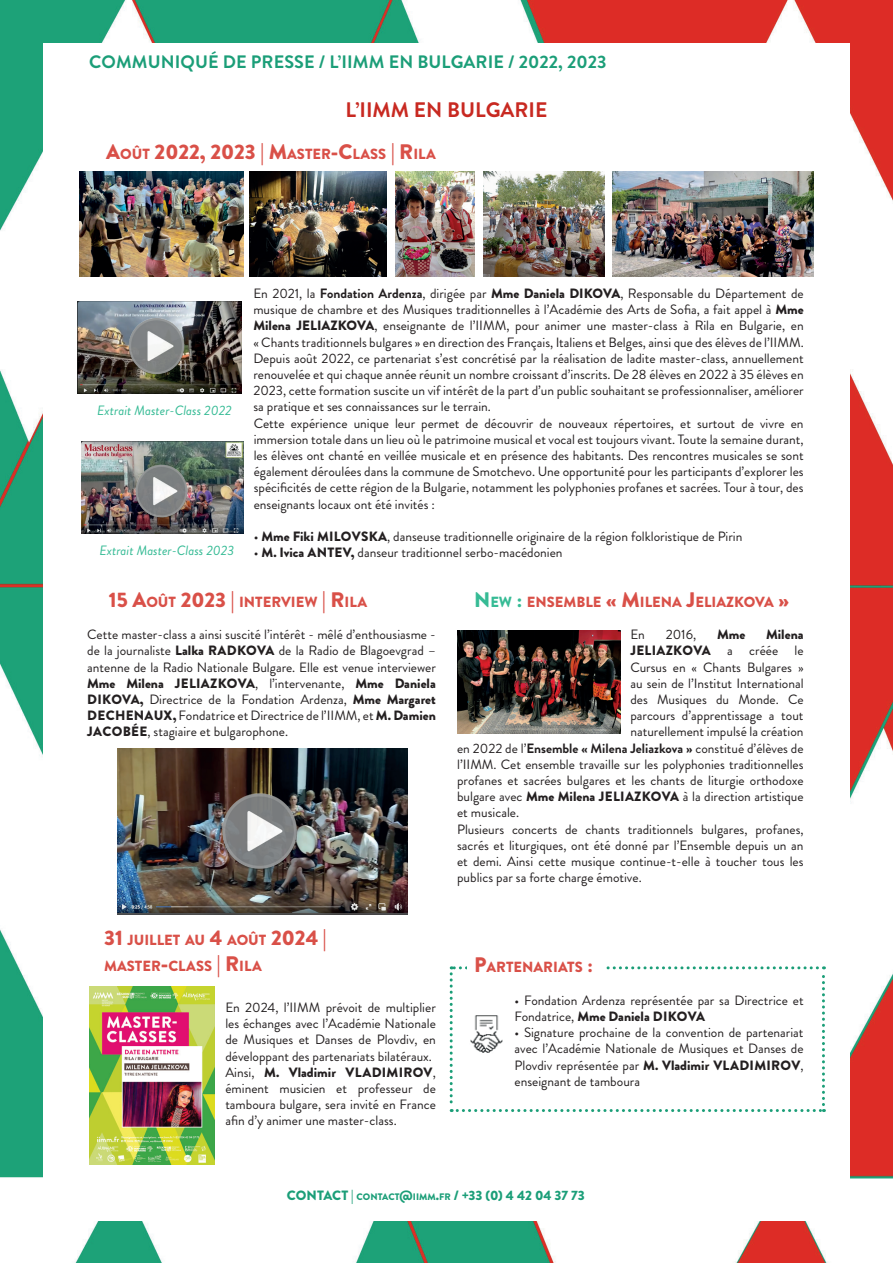
<style>
.page{position:relative;width:893px;height:1263px;background:#fff}
.page>*{position:absolute;margin:0;border:0;box-sizing:border-box;transform-origin:0 0}
.t1{font:700 21px/42.5px "Brandon Grotesque";color:#c82921}
.t2{font:700 18px "Brandon Grotesque";letter-spacing:.005em;color:#1b9e78}
.t3{font:900 14.7px/25.2px "Brandon Grotesque";color:#d95048}
.t4{font:13.5px/16.2px "Brandon Grotesque";color:#231f20}
.t5{font:italic 13.5px "Brandon Grotesque";color:#36bb95}
.t6{font:900 13.5px "Brandon Grotesque";color:#1b9e78}
.t7{font:900 13.5px "Brandon Grotesque";letter-spacing:.005em;color:#231f20}
.s1{font-weight:900;color:#d95048}
.s2{font-weight:900;font-size:14.7px;color:#d95048}
.s3{font-weight:700}
.s4{font-weight:900}
.s5{font-size:21px}
.s6{font-size:21px;color:#36bb95}
.s7{color:#36bb95}
.s8{font-weight:400}
.s9{font-size:9.45px}
</style>
<div class="page">
<img style="left:0;top:0;width:893px;height:1263px">
<div style="left:43px;top:43px;width:807px;height:1177px;background:#fff"></div>
<svg style="left:450px;top:966px;width:375px;height:146px"></svg>
<div style="left:468px;top:956px;width:136px;height:20px;background:#fff"></div>
<img style="left:454px;top:1002px;width:60px;height:63px">
<img style="left:117px;top:748px;width:291px;height:166px">
<img style="left:218px;top:789px;width:83px;height:85px">
<img style="left:396px;top:171px;width:79px;height:106px">
<img style="left:484px;top:172px;width:120px;height:105px">
<img style="left:613px;top:171px;width:200px;height:106px">
<img style="left:80px;top:171px;width:163px;height:105px">
<img style="left:249px;top:171px;width:138px;height:105px">
<img style="left:81px;top:441px;width:163px;height:92px">
<img style="left:133px;top:461px;width:57px;height:59px">
<img style="left:78px;top:301px;width:163px;height:93px">
<img style="left:125px;top:314px;width:62px;height:63px">
<img style="left:457px;top:630px;width:163px;height:104px">
<img style="left:89px;top:986px;width:126px;height:178px">
<h2 class="t2" style="left:89px;top:49px;width:519px">COMMUNIQUÉ DE PRESSE / L’IIMM EN BULGARIE / 2022, 2023</h2>
<h1 class="t1" style="left:106px;top:89px;width:443px;text-indent:239px">L’IIMM EN BULGARIE<br><span class="s1">A</span><span class="s2">OÛT</span> <span class="s1">2022, 2023 | M</span><span class="s2">ASTER</span><span class="s1">-C</span><span class="s2">LASS</span> <span class="s1">| R</span> <span class="s2">ILA</span></h1>
<p class="t5" style="left:97px;top:401px;width:136px">Extrait Master-Class 2022</p>
<p class="t5" style="left:100px;top:541px;width:136px">Extrait Master-Class 2023</p>
<p class="t4" style="left:253px;top:285px;width:552px">En 2021, la <span class="s3">Fondation Ardenza</span>, dirigée par <span class="s4">Mme Daniela DIKOVA</span>, Responsable du Département de musique de chambre et des Musiques traditionnelles à l’Académie des Arts de Sofia, a fait appel à <span class="s4">Mme Milena JELIAZKOVA</span>, enseignante de l’IIMM, pour animer une master-class à Rila en Bulgarie, en « Chants traditionnels bulgares » en direction des Français, Italiens et Belges, ainsi que des élèves de l’IIMM.<br>Depuis août 2022, ce partenariat s’est concrétisé par la réalisation de ladite master-class, annuellement renouvelée et qui chaque année réunit un nombre croissant d’inscrits. De 28 élèves en 2022 à 35 élèves en 2023, cette formation suscite un vif intérêt de la part d’un public souhaitant se professionnaliser, améliorer sa pratique et ses connaissances sur le terrain.<br>Cette expérience unique leur permet de découvrir de nouveaux répertoires, et surtout de vivre en immersion totale dans un lieu où le patrimoine musical et vocal est toujours vivant. Toute la semaine durant, les élèves ont chanté en veillée musicale et en présence des habitants. Des rencontres musicales se sont également déroulées dans la commune de Smotchevo. Une opportunité pour les participants d’explorer les spécificités de cette région de la Bulgarie, notamment les polyphonies profanes et sacrées. Tour à tour, des enseignants locaux ont été invités :</p>
<p class="t4" style="left:254px;top:528px;width:490px">• <span class="s4">Mme Fiki MILOVSKA</span>, danseuse traditionnelle originaire de la région folkloristique de Pirin</p>
<p class="t4" style="left:254px;top:545px;width:310px">• <span class="s4">M. Ivica ANTEV,</span> danseur traditionnel serbo-macédonien</p>
<p class="t3" style="left:109px;top:589px;width:260px"><span class="s5">15 A</span>OÛT <span class="s5">2023 |</span> INTERVIEW <span class="s5">| R</span> ILA</p>
<p class="t4" style="left:87px;top:627px;width:350px;text-align:justify">Cette master-class a ainsi suscité l’intérêt - mêlé d’enthousiasme - de la journaliste <span class="s4">Lalka RADKOVA</span> de la Radio de Blagoevgrad – antenne de la Radio Nationale Bulgare. Elle est venue interviewer <span class="s4">Mme Milena JELIAZKOVA</span>, l’intervenante, <span class="s4">Mme Daniela DIKOVA,</span> Directrice de la Fondation Ardenza, <span class="s4">Mme Margaret DECHENAUX,</span> Fondatrice et Directrice de l’IIMM, et <span class="s4">M. Damien JACOBÉE</span>, stagiaire et bulgarophone.</p>
<p class="t3" style="left:104px;top:928px;width:224px"><span class="s5">31</span> JUILLET AU <span class="s5">4</span> AOÛT <span class="s5">2024 |<br></span>MASTER<span class="s5">-</span>CLASS <span class="s5">| R</span> ILA</p>
<p class="t4" style="left:225px;top:999px;width:212px">En 2024, l’IIMM prévoit de multiplier les échanges avec l’Académie Nationale de Musiques et Danses de Plovdiv, en développant des partenariats bilatéraux.<br>Ainsi, <span class="s4">M. Vladimir VLADIMIROV</span>, éminent musicien et professeur de tamboura bulgare, sera invité en France afin d’y animer une master-class.</p>
<p class="t3" style="left:474px;top:589px;width:316px"><span class="s6">N</span> <span class="s7">EW</span> <span class="s6">:</span> ENSEMBLE <span class="s5">« M</span>ILENA <span class="s5">J</span>ELIAZKOVA <span class="s5">»</span></p>
<p class="t4" style="left:630px;top:627px;width:16px">En</p>
<p class="t4" style="left:666px;top:627px;width:32px">2016,</p>
<p class="t7" style="left:717px;top:625px;width:30px">Mme</p>
<p class="t7" style="left:766px;top:625px;width:39px">Milena</p>
<p class="t7" style="left:630px;top:641px;width:175px">JELIAZKOVA <span class="s8">a créée le</span></p>
<p class="t4" style="left:630px;top:659px;width:175px">Cursus en « Chants Bulgares »</p>
<p class="t4" style="left:630px;top:675px;width:175px">au sein de l’Institut International</p>
<p class="t4" style="left:630px;top:691px;width:175px">des Musiques du Monde. Ce</p>
<p class="t4" style="left:630px;top:708px;width:175px">parcours d’apprentissage a tout</p>
<p class="t4" style="left:630px;top:724px;width:175px">naturellement impulsé la création</p>
<p class="t4" style="left:457px;top:740px;width:348px">en 2022 de l’<span class="s3">Ensemble « Milena Jeliazkova »</span> constitué d’élèves de</p>
<p class="t4" style="left:457px;top:756px;width:348px">l’IIMM. Cet ensemble travaille sur les polyphonies traditionnelles</p>
<p class="t4" style="left:457px;top:772px;width:348px">profanes et sacrées bulgares et les chants de liturgie orthodoxe</p>
<p class="t4" style="left:457px;top:789px;width:348px">bulgare avec <span class="s4">Mme Milena JELIAZKOVA</span> à la direction artistique</p>
<p class="t4" style="left:457px;top:805px;width:63px">et musicale.</p>
<p class="t4" style="left:457px;top:821px;width:348px">Plusieurs concerts de chants traditionnels bulgares, profanes,</p>
<p class="t4" style="left:457px;top:837px;width:348px">sacrés et liturgiques, ont été donné par l’Ensemble depuis un an</p>
<p class="t4" style="left:457px;top:853px;width:348px">et demi. Ainsi cette musique continue-t-elle à toucher tous les</p>
<p class="t4" style="left:457px;top:870px;width:186px">publics par sa forte charge émotive.</p>
<p class="t3" style="left:474px;top:955px;width:120px"><span class="s5">P</span>ARTENARIATS <span class="s5">:</span></p>
<p class="t4" style="left:514px;top:992px;width:291px">• Fondation Ardenza représentée par sa Directrice et<br>Fondatrice, <span class="s4">Mme Daniela DIKOVA</span></p>
<p class="t4" style="left:514px;top:1024px;width:291px;text-align:justify">• Signature prochaine de la convention de partenariat avec l’Académie Nationale de Musiques et Danses de Plovdiv représentée par <span class="s4">M. Vladimir VLADIMIROV</span>, enseignant de tamboura</p>
<p class="t6" style="left:287px;top:1186px;width:11px">CONT</p>
<p class="t6" style="left:323px;top:1186px;width:263px">ACT | <span class="s9">CONTACT</span>@<span class="s9">IIMM</span>.<span class="s9">FR</span> / +33 (0) 4 42 04 37 73</p>
</div>
